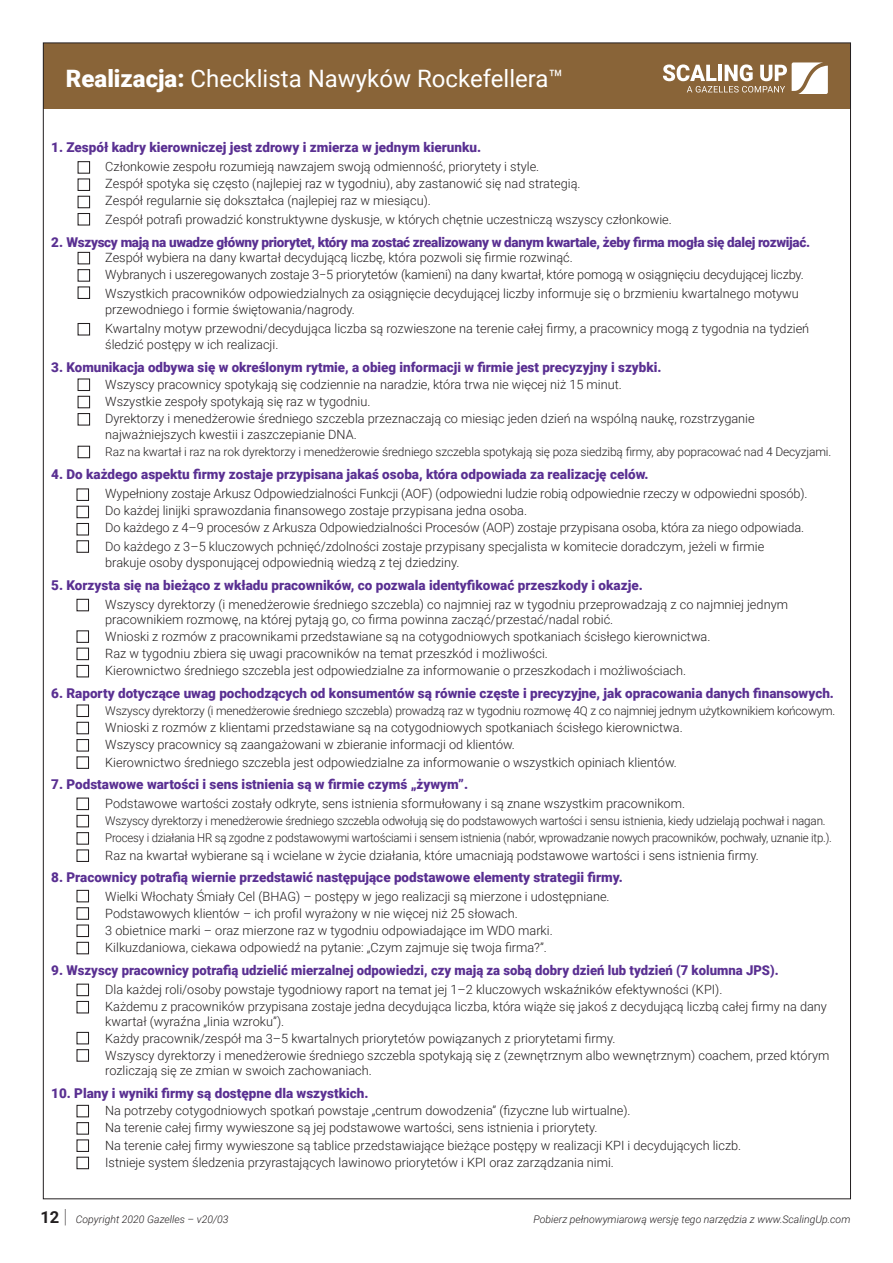
<style>
.page{position:relative;width:893px;height:1263px;background:#fff}
.page>*{position:absolute;margin:0;border:0;box-sizing:border-box;transform-origin:0 0}
.t1{font:24px "Roboto";color:#fff}
.t2{font:900 13.5px "Roboto";color:#5a3092}
.t3{font:900 13.5px "Roboto";letter-spacing:-.025em;color:#5a3092}
.t4{font:300 12.75px/17.1px "Roboto";color:#231f20}
.t5{font:300 12px/17.1px "Roboto";letter-spacing:-.015em;color:#231f20}
.t6{font:italic 300 10.5px "Roboto";color:#231f20}
.s1{font-weight:900}
.s2{font-weight:700;font-style:normal;font-size:16.5px}
.s3{font-weight:100;font-style:normal;font-size:19.5px}
</style>
<div class="page">
<svg style="left:77px;top:161px;width:14px;height:65px"></svg>
<svg style="left:77px;top:251px;width:14px;height:48px"></svg>
<svg style="left:77px;top:323px;width:14px;height:13px"></svg>
<svg style="left:77px;top:378px;width:14px;height:48px"></svg>
<svg style="left:77px;top:445px;width:14px;height:14px"></svg>
<svg style="left:76px;top:488px;width:13px;height:65px"></svg>
<svg style="left:76px;top:598px;width:13px;height:14px"></svg>
<svg style="left:76px;top:630px;width:13px;height:48px"></svg>
<svg style="left:76px;top:704px;width:13px;height:65px"></svg>
<svg style="left:76px;top:797px;width:13px;height:65px"></svg>
<svg style="left:76px;top:889px;width:13px;height:66px"></svg>
<svg style="left:76px;top:983px;width:13px;height:31px"></svg>
<svg style="left:76px;top:1031px;width:13px;height:31px"></svg>
<svg style="left:76px;top:1104px;width:13px;height:66px"></svg>
<div style="left:43px;top:43px;width:808px;height:66px;background:#896438"></div>
<svg style="left:663px;top:62px;width:165px;height:32px"></svg>
<h1 class="t1" style="left:66px;top:61px;width:499px"><span class="s1">Realizacja:</span> Checklista Nawyków Rockefellera™</h1>
<p class="t2" style="left:51px;top:138px;width:431px">1. Zespół kadry kierowniczej jest zdrowy i zmierza w jednym kierunku.</p>
<p class="t4" style="left:105px;top:157px;width:477px">Członkowie zespołu rozumieją nawzajem swoją odmienność, priorytety i style.<br>Zespół spotyka się często (najlepiej raz w tygodniu), aby zastanowić się nad strategią.<br>Zespół regularnie się dokształca (najlepiej raz w miesiącu).</p>
<p class="t4" style="left:105px;top:210px;width:568px">Zespół potrafi prowadzić konstruktywne dyskusje, w których chętnie uczestniczą wszyscy członkowie.</p>
<p class="t3" style="left:51px;top:232px;width:760px">2. Wszyscy mają na uwadze główny priorytet, który ma zostać zrealizowany w danym kwartale, żeby firma mogła się dalej rozwijać.</p>
<p class="t4" style="left:105px;top:248px;width:700px">Zespół wybiera na dany kwartał decydującą liczbę, która pozwoli się firmie rozwinąć.<br>Wybranych i uszeregowanych zostaje 3−5 priorytetów (kamieni) na dany kwartał, które pomogą w osiągnięciu decydującej liczby.</p>
<p class="t4" style="left:105px;top:284px;width:695px;line-height:16.5px">Wszystkich pracowników odpowiedzialnych za osiągnięcie decydującej liczby informuje się o brzmieniu kwartalnego motywu przewodniego i formie świętowania/nagrody.</p>
<p class="t4" style="left:105px;top:319px;width:706px;line-height:16.5px">Kwartalny motyw przewodni/decydująca liczba są rozwieszone na terenie całej firmy, a pracownicy mogą z tygodnia na tydzień śledzić postępy w ich realizacji.</p>
<p class="t2" style="left:51px;top:358px;width:612px">3. Komunikacja odbywa się w określonym rytmie, a obieg informacji w firmie jest precyzyjny i szybki.</p>
<p class="t4" style="left:105px;top:375px;width:651px">Wszyscy pracownicy spotykają się codziennie na naradzie, która trwa nie więcej niż 15 minut.<br>Wszystkie zespoły spotykają się raz w tygodniu.<br>Dyrektorzy i menedżerowie średniego szczebla przeznaczają co miesiąc jeden dzień na wspólną naukę, rozstrzyganie najważniejszych kwestii i zaszczepianie DNA.</p>
<p class="t5" style="left:105px;top:443px;width:728px">Raz na kwartał i raz na rok dyrektorzy i menedżerowie średniego szczebla spotykają się poza siedzibą firmy, aby popracować nad 4 Decyzjami.</p>
<p class="t2" style="left:51px;top:465px;width:599px">4. Do każdego aspektu firmy zostaje przypisana jakaś osoba, która odpowiada za realizację celów.</p>
<p class="t4" style="left:105px;top:484px;width:704px">Wypełniony zostaje Arkusz Odpowiedzialności Funkcji (AOF) (odpowiedni ludzie robią odpowiednie rzeczy w odpowiedni sposób).<br>Do każdej linijki sprawozdania finansowego zostaje przypisana jedna osoba.<br>Do każdego z 4–9 procesów z Arkusza Odpowiedzialności Procesów (AOP) zostaje przypisana osoba, która za niego odpowiada.</p>
<p class="t4" style="left:105px;top:537px;width:661px;line-height:16.5px">Do każdego z 3–5 kluczowych pchnięć/zdolności zostaje przypisany specjalista w komitecie doradczym, jeżeli w firmie brakuje osoby dysponującej odpowiednią wiedzą z tej dziedziny.</p>
<p class="t2" style="left:51px;top:576px;width:593px">5. Korzysta się na bieżąco z wkładu pracowników, co pozwala identyfikować przeszkody i okazje.</p>
<p class="t4" style="left:105px;top:596px;width:684px;line-height:15px">Wszyscy dyrektorzy (i menedżerowie średniego szczebla) co najmniej raz w tygodniu przeprowadzają z co najmniej jednym pracownikiem rozmowę, na której pytają go, co firma powinna zacząć/przestać/nadal robić.</p>
<p class="t4" style="left:105px;top:627px;width:607px">Wnioski z rozmów z pracownikami przedstawiane są na cotygodniowych spotkaniach ścisłego kierownictwa.<br>Raz w tygodniu zbiera się uwagi pracowników na temat przeszkód i możliwości.<br>Kierownictwo średniego szczebla jest odpowiedzialne za informowanie o przeszkodach i możliwościach.</p>
<p class="t2" style="left:51px;top:684px;width:784px">6. Raporty dotyczące uwag pochodzących od konsumentów są równie częste i precyzyjne, jak opracowania danych finansowych.</p>
<p class="t5" style="left:105px;top:702px;width:732px">Wszyscy dyrektorzy (i menedżerowie średniego szczebla) prowadzą raz w tygodniu rozmowę 4Q z co najmniej jednym użytkownikiem końcowym.</p>
<p class="t4" style="left:105px;top:719px;width:579px">Wnioski z rozmów z klientami przedstawiane są na cotygodniowych spotkaniach ścisłego kierownictwa.<br>Wszyscy pracownicy są zaangażowani w zbieranie informacji od klientów.<br>Kierownictwo średniego szczebla jest odpowiedzialne za informowanie o wszystkich opiniach klientów.</p>
<p class="t2" style="left:51px;top:775px;width:418px">7. Podstawowe wartości i sens istnienia są w firmie czymś „żywym”.</p>
<p class="t4" style="left:105px;top:794px;width:581px">Podstawowe wartości zostały odkryte, sens istnienia sformułowany i są znane wszystkim pracownikom.</p>
<p class="t5" style="left:105px;top:812px;width:728px">Wszyscy dyrektorzy i menedżerowie średniego szczebla odwołują się do podstawowych wartości i sensu istnienia, kiedy udzielają pochwał i nagan.<br>Procesy i działania HR są zgodne z podstawowymi wartościami i sensem istnienia (nabór, wprowadzanie nowych pracowników, pochwały, uznanie itp.).</p>
<p class="t4" style="left:105px;top:846px;width:655px">Raz na kwartał wybierane są i wcielane w życie działania, które umacniają podstawowe wartości i sens istnienia firmy.</p>
<p class="t2" style="left:51px;top:868px;width:573px">8. Pracownicy potrafią wiernie przedstawić następujące podstawowe elementy strategii firmy.</p>
<p class="t4" style="left:105px;top:887px;width:506px">Wielki Włochaty Śmiały Cel (BHAG) – postępy w jego realizacji są mierzone i udostępniane.<br>Podstawowych klientów – ich profil wyrażony w nie więcej niż 25 słowach.<br>3 obietnice marki – oraz mierzone raz w tygodniu odpowiadające im WDO marki.<br>Kilkuzdaniowa, ciekawa odpowiedź na pytanie: „Czym zajmuje się twoja firma?”.</p>
<p class="t2" style="left:51px;top:961px;width:729px">9. Wszyscy pracownicy potrafią udzielić mierzalnej odpowiedzi, czy mają za sobą dobry dzień lub tydzień (7 kolumna JPS).</p>
<p class="t4" style="left:105px;top:980px;width:723px">Dla każdej roli/osoby powstaje tygodniowy raport na temat jej 1–2 kluczowych wskaźników efektywności (KPI).<br>Każdemu z pracowników przypisana zostaje jedna decydująca liczba, która wiąże się jakoś z decydującą liczbą całej firmy na dany</p>
<p class="t4" style="left:105px;top:1012px;width:726px">kwartał (wyraźna „linia wzroku”).<br>Każdy pracownik/zespół ma 3–5 kwartalnych priorytetów powiązanych z priorytetami firmy.<br>Wszyscy dyrektorzy i menedżerowie średniego szczebla spotykają się z (zewnętrznym albo wewnętrznym) coachem, przed którym</p>
<p class="t4" style="left:105px;top:1062px;width:268px">rozliczają się ze zmian w swoich zachowaniach.</p>
<p class="t2" style="left:51px;top:1084px;width:319px">10. Plany i wyniki firmy są dostępne dla wszystkich.</p>
<p class="t4" style="left:105px;top:1102px;width:638px">Na potrzeby cotygodniowych spotkań powstaje „centrum dowodzenia” (fizyczne lub wirtualne).<br>Na terenie całej firmy wywieszone są jej podstawowe wartości, sens istnienia i priorytety.<br>Na terenie całej firmy wywieszone są tablice przedstawiające bieżące postępy w realizacji KPI i decydujących liczb.<br>Istnieje system śledzenia przyrastających lawinowo priorytetów i KPI oraz zarządzania nimi.</p>
<p class="t6" style="left:40px;top:1212px;width:190px"><span class="s2">12</span> <span class="s3">|</span> Copyright 2020 Gazelles – v20/03</p>
<p class="t6" style="left:533px;top:1212px;width:318px">Pobierz pełnowymiarową wersję tego narzędzia z www.ScalingUp.com</p>
</div>
